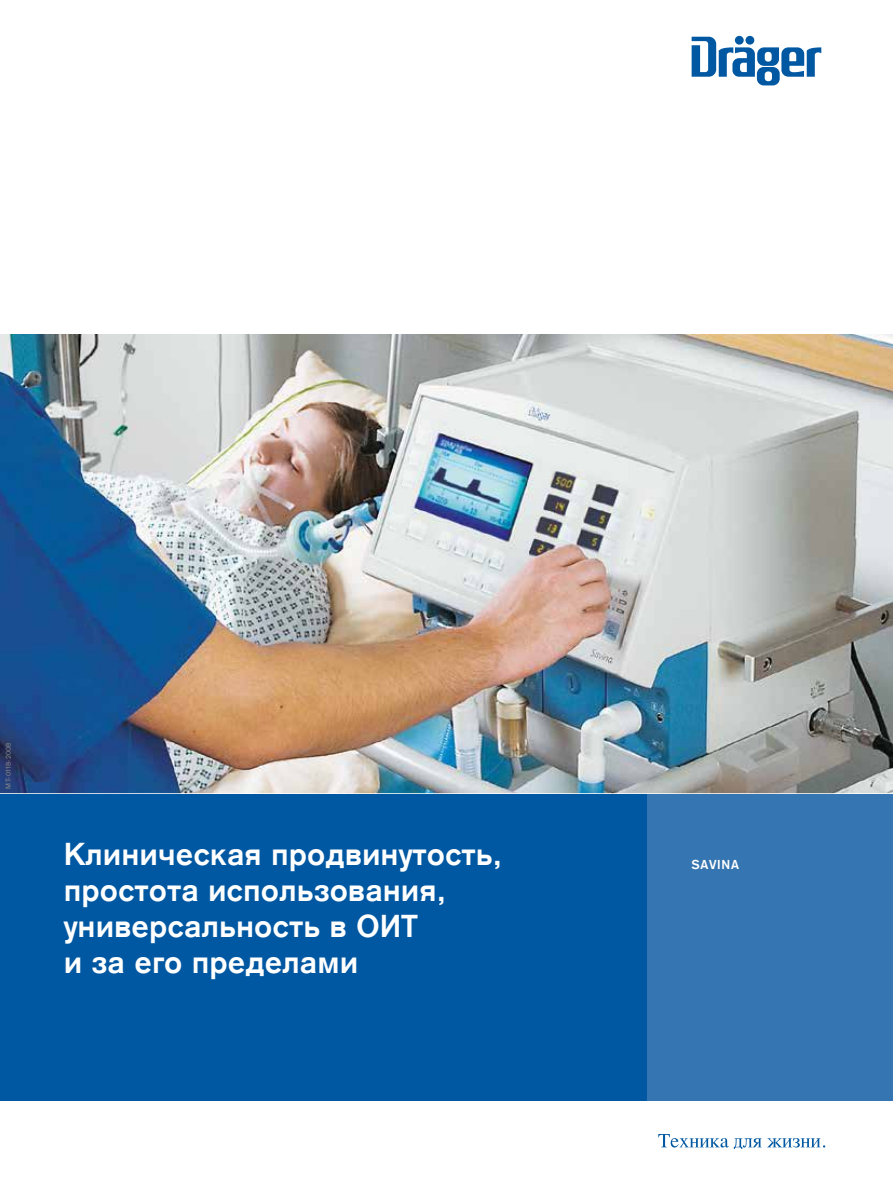
<style>
.page{position:relative;width:893px;height:1191px;background:#fff}
.page>*{position:absolute;margin:0;border:0;box-sizing:border-box;transform-origin:0 0}
.t1{font:700 33px/36px "Draeger Sans Global";color:#fff}
.t2{font:700 13.5px "Draeger Sans Global";letter-spacing:.05em;color:#fff}
.t3{font:7.5px "Draeger Sans Global";letter-spacing:.025em;color:#878787}
</style>
<div class="page">
<img style="left:0;top:335px;width:893px;height:458px">
<div style="left:0;top:794px;width:647px;height:306px;background:#0058a2"></div>
<div style="left:647px;top:794px;width:246px;height:306px;background:#3475b2"></div>
<svg style="left:658px;top:1134px;width:167px;height:14px"></svg>
<svg style="left:692px;top:37px;width:129px;height:48px"></svg>
<p class="t3" style="left:4px;top:788px;width:48px;rotate:-90deg">MT-0118-2008</p>
<p class="t1" style="left:64px;top:836px;width:440px">Клиническая продвинутость, простота использования, универсальность в ОИТ<br>и за его пределами</p>
<p class="t2" style="left:691px;top:856px;width:49px">SAVINA</p>
</div>
